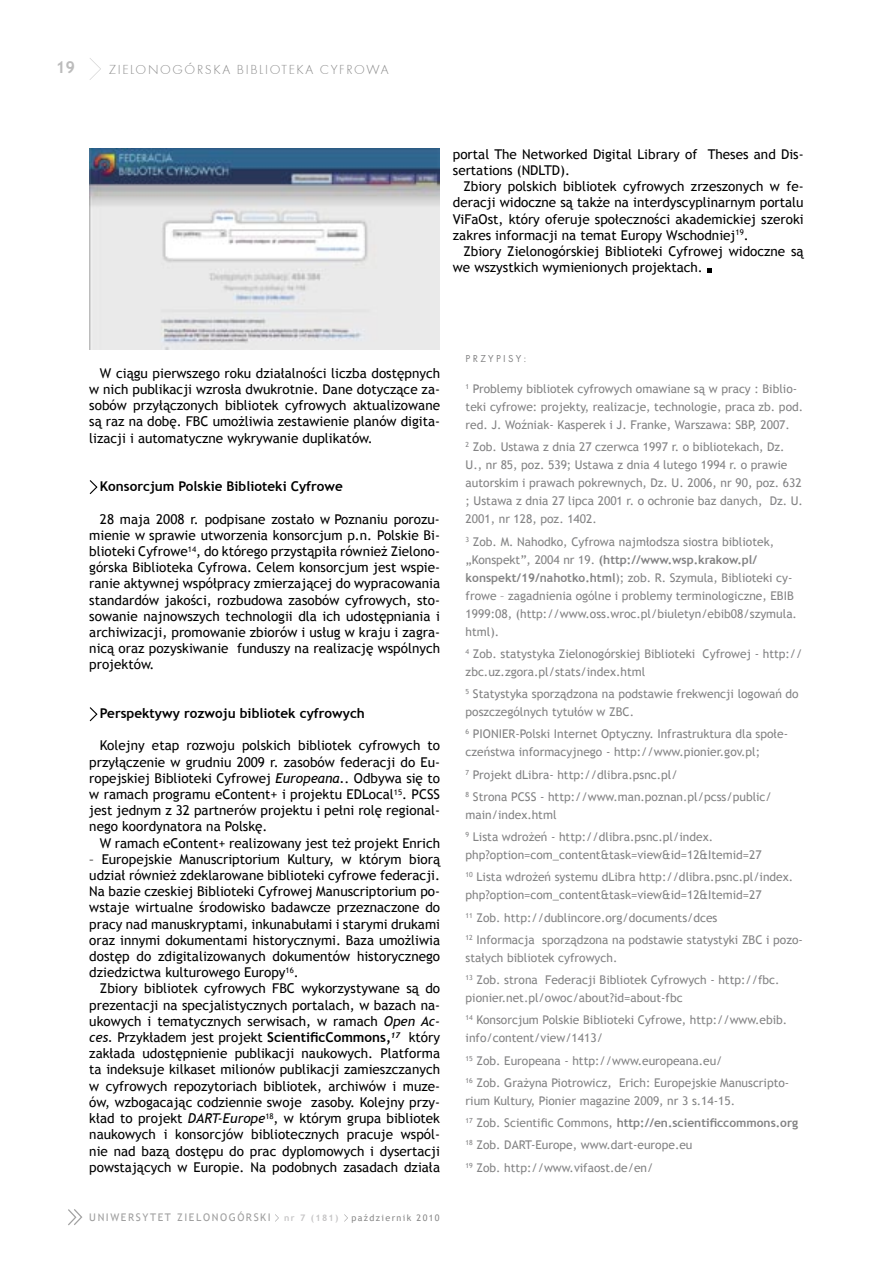
<style>
.page{position:relative;width:893px;height:1263px;background:#fff}
.page>*{position:absolute;margin:0;border:0;box-sizing:border-box;transform-origin:0 0}
.t1{font:700 16.5px "Trebuchet MS";color:#bcbcbc}
.t2{font:13.5px/16.2px "Trebuchet MS";color:#000;text-align:justify}
.t3{font:700 13.5px "Trebuchet MS";color:#000}
.t4{font:13.5px "Futura TEE Ligh";letter-spacing:.12em;color:#888}
.t5{font:12px/18px "Trebuchet MS";color:#838384}
.t6{font:10.5px "Trebuchet MS";letter-spacing:.15em;color:#9f9f9f}
.t7{font:10.5px "Futur TEE";letter-spacing:.22em;color:#838384}
.t8{font:9px "Trebuchet MS";letter-spacing:.15em;color:#888}
.t9{font:700 9px "Trebuchet MS";color:#c6c5c6}
.s1{font-style:italic}
.s2{font-family:"Trebuchet";font-weight:700;font-style:italic}
.s3{font-weight:700}
</style>
<div class="page">
<svg style="left:90px;top:58px;width:11px;height:22px"></svg>
<svg style="left:68px;top:1209px;width:14px;height:16px"></svg>
<svg style="left:275px;top:1214px;width:4px;height:8px"></svg>
<svg style="left:344px;top:1214px;width:4px;height:8px"></svg>
<img style="left:89px;top:149px;width:351px;height:200px">
<svg style="left:707px;top:268px;width:5px;height:4px"></svg>
<svg style="left:89px;top:480px;width:9px;height:14px"></svg>
<svg style="left:89px;top:707px;width:9px;height:14px"></svg>
<p class="t1" style="left:56px;top:57px;width:21px">19</p>
<p class="t4" style="left:109px;top:61px;width:281px">ZIELONOGÓRSKA BIBLIOTEKA CYFROWA</p>
<p class="t2" style="left:453px;top:146px;width:352px">portal The Networked Digital Library of Theses and Dis&shy;sertations (NDLTD).</p>
<p class="t2" style="left:453px;top:178px;width:352px;text-indent:11px">Zbiory polskich bibliotek cyfrowych zrzeszonych w fe&shy;deracji widoczne są także na interdyscyplinarnym portalu ViFaOst, który oferuje społeczności akademickiej szeroki zakres informacji na temat Europy Wschodniej<sup>19</sup>.</p>
<p class="t2" style="left:453px;top:243px;width:352px;text-indent:11px">Zbiory Zielonogórskiej Biblioteki Cyfrowej widoczne są we wszystkich wymienionych projektach.</p>
<p class="t2" style="left:89px;top:365px;width:352px;text-indent:11px">W ciągu pierwszego roku działalności liczba dostępnych w nich publikacji wzrosła dwukrotnie. Dane dotyczące za&shy;sobów przyłączonych bibliotek cyfrowych aktualizowane są raz na dobę. FBC umożliwia zestawienie planów digita&shy;lizacji i automatyczne wykrywanie duplikatów.</p>
<p class="t3" style="left:100px;top:478px;width:245px">Konsorcjum Polskie Biblioteki Cyfrowe</p>
<p class="t2" style="left:89px;top:511px;width:352px;text-indent:11px">28 maja 2008 r. podpisane zostało w Poznaniu porozu&shy;mienie w sprawie utworzenia konsorcjum p.n. Polskie Bi&shy;blioteki Cyfrowe<sup>14</sup>, do którego przystąpiła również Zielono&shy;górska Biblioteka Cyfrowa. Celem konsorcjum jest wspie&shy;ranie aktywnej współpracy zmierzającej do wypracowania standardów jakości, rozbudowa zasobów cyfrowych, sto&shy;sowanie najnowszych technologii dla ich udostępniania i archiwizacji, promowanie zbiorów i usług w kraju i zagra&shy;nicą oraz pozyskiwanie funduszy na realizację wspólnych projektów.</p>
<p class="t3" style="left:100px;top:705px;width:267px">Perspektywy rozwoju bibliotek cyfrowych</p>
<p class="t2" style="left:89px;top:738px;width:352px;text-indent:11px">Kolejny etap rozwoju polskich bibliotek cyfrowych to przyłączenie w grudniu 2009 r. zasobów federacji do Eu&shy;ropejskiej Biblioteki Cyfrowej <span class="s1">Europeana</span><span class="s2">.</span>. Odbywa się to w ramach programu eContent+ i projektu EDLocal<sup>15</sup>. PCSS jest jednym z 32 partnerów projektu i pełni rolę regional&shy;nego koordynatora na Polskę.</p>
<p class="t2" style="left:100px;top:835px;width:342px">W ramach eContent+ realizowany jest też projekt Enrich</p>
<p class="t2" style="left:89px;top:851px;width:352px">– Europejskie Manuscriptorium Kultury, w którym biorą udział również zdeklarowane biblioteki cyfrowe federacji.<br>Na bazie czeskiej Biblioteki Cyfrowej Manuscriptorium po&shy;wstaje wirtualne środowisko badawcze przeznaczone do pracy nad manuskryptami, inkunabułami i starymi drukami oraz innymi dokumentami historycznymi. Baza umożliwia dostęp do zdigitalizowanych dokumentów historycznego dziedzictwa kulturowego Europy<sup>16</sup>.</p>
<p class="t2" style="left:89px;top:981px;width:352px;text-indent:11px">Zbiory bibliotek cyfrowych FBC wykorzystywane są do prezentacji na specjalistycznych portalach, w bazach na&shy;ukowych i tematycznych serwisach, w ramach <span class="s1">Open Ac&shy;ces.</span> Przykładem jest projekt <span class="s3">ScientificCommons</span><span class="s2">,</span><sup>17</sup> który zakłada udostępnienie publikacji naukowych. Platforma ta indeksuje kilkaset milionów publikacji zamieszczanych w cyfrowych repozytoriach bibliotek, archiwów i muze&shy;ów, wzbogacając codziennie swoje zasoby. Kolejny przy&shy;kład to projekt <span class="s1">DART-Europe</span><sup>18</sup>, w którym grupa bibliotek naukowych i konsorcjów bibliotecznych pracuje wspól&shy;nie nad bazą dostępu do prac dyplomowych i dysertacji powstających w Europie. Na podobnych zasadach działa</p>
<p class="t6" style="left:89px;top:1211px;width:183px">UNIWERSYTET ZIELONOGÓRSKI</p>
<p class="t9" style="left:284px;top:1212px;width:56px">nr 7 (181)</p>
<p class="t8" style="left:351px;top:1212px;width:90px">październik 2010</p>
<p class="t7" style="left:466px;top:353px;width:62px">PRZYPISY:</p>
<p class="t5" style="left:466px;top:380px;width:339px"><sup>1</sup> Problemy bibliotek cyfrowych omawiane są w pracy : Biblio&shy;teki cyfrowe: projekty, realizacje, technologie, praca zb. pod. red. J. Woźniak- Kasperek i J. Franke, Warszawa: SBP, 2007.</p>
<p class="t5" style="left:466px;top:438px;width:339px"><sup>2</sup> Zob. Ustawa z dnia 27 czerwca 1997 r. o bibliotekach, Dz.<br>U., nr 85, poz. 539; Ustawa z dnia 4 lutego 1994 r. o prawie autorskim i prawach pokrewnych, Dz. U. 2006, nr 90, poz. 632 ; Ustawa z dnia 27 lipca 2001 r. o ochronie baz danych, Dz. U.<br>2001, nr 128, poz. 1402.</p>
<p class="t5" style="left:466px;top:532px;width:333px"><sup>3</sup> Zob. M. Nahodko, Cyfrowa najmłodsza siostra bibliotek, „Konspekt”, 2004 nr 19. <span class="s3">(http://www.wsp.krakow.pl/ konspekt/19/nahotko.html</span>); zob. R. Szymula, Biblioteki cy&shy;frowe – zagadnienia ogólne i problemy terminologiczne, EBIB 1999:08, (http://www.oss.wroc.pl/biuletyn/ebib08/szymula. html).</p>
<p class="t5" style="left:466px;top:645px;width:338px"><sup>4</sup> Zob. statystyka Zielonogórskiej Biblioteki Cyfrowej - http:// zbc.uz.zgora.pl/stats/index.html</p>
<p class="t5" style="left:466px;top:685px;width:335px"><sup>5</sup> Statystyka sporządzona na podstawie frekwencji logowań do poszczególnych tytułów w ZBC.</p>
<p class="t5" style="left:466px;top:725px;width:324px"><sup>6</sup> PIONIER-Polski Internet Optyczny. Infrastruktura dla społe&shy;czeństwa informacyjnego - http://www.pionier.gov.pl;</p>
<p class="t5" style="left:466px;top:763px;width:308px;line-height:22.2px"><sup>7</sup> Projekt dLibra- http://dlibra.psnc.pl/<br><sup>8</sup> Strona PCSS - http://www.man.poznan.pl/pcss/public/</p>
<p class="t5" style="left:466px;top:804px;width:249px;line-height:22.2px">main/index.html<br><sup>9</sup> Lista wdrożeń - http://dlibra.psnc.pl/index.</p>
<p class="t5" style="left:466px;top:844px;width:329px;line-height:22.2px">php?option=com_content&amp;task=view&amp;id=12&amp;Itemid=27<br><sup>10</sup> Lista wdrożeń systemu dLibra http://dlibra.psnc.pl/index.</p>
<p class="t5" style="left:466px;top:884px;width:339px;line-height:22.2px">php?option=com_content&amp;task=view&amp;id=12&amp;Itemid=27<br><sup>11</sup> Zob. http://dublincore.org/documents/dces<br><sup>12</sup> Informacja sporządzona na podstawie statystyki ZBC i pozo-</p>
<p class="t5" style="left:466px;top:947px;width:315px;line-height:22.2px">stałych bibliotek cyfrowych.<br><sup>13</sup> Zob. strona Federacji Bibliotek Cyfrowych - http://fbc.</p>
<p class="t5" style="left:466px;top:987px;width:323px;line-height:22.2px">pionier.net.pl/owoc/about?id=about-fbc<br><sup>14</sup> Konsorcjum Polskie Biblioteki Cyfrowe, http://www.ebib.</p>
<p class="t5" style="left:466px;top:1027px;width:325px;line-height:22.2px">info/content/view/1413/<br><sup>15</sup> Zob. Europeana - http://www.europeana.eu/<br><sup>16</sup> Zob. Grażyna Piotrowicz, Erich: Europejskie Manuscripto-</p>
<p class="t5" style="left:466px;top:1090px;width:334px;line-height:22.2px">rium Kultury, Pionier magazine 2009, nr 3 s.14-15.<br><sup>17</sup> Zob. Scientific Commons, <span class="s3">http://en.scientificcommons.org </span><sup>18</sup> Zob. DART-Europe, www.dart-europe.eu<br><sup>19</sup> Zob. http://www.vifaost.de/en/</p>
</div>
